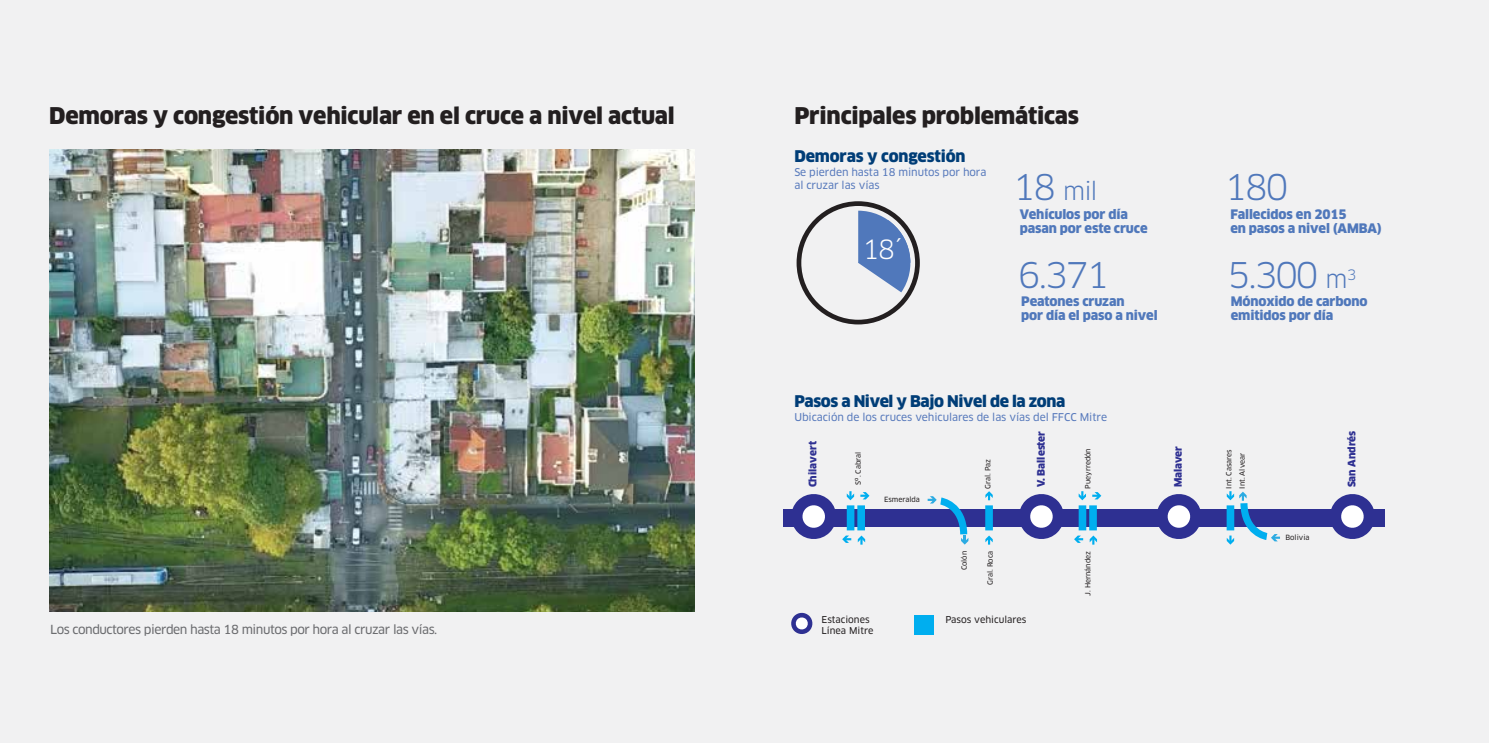
<style>
.page{position:relative;width:1489px;height:746px;background:#fff}
.page>*{position:absolute;margin:0;border:0;box-sizing:border-box;transform-origin:0 0}
.t1{font:34.65px "Clan";letter-spacing:-.06em;color:#5078bb}
.t2{font:25.9px "Clan";color:#fff}
.t3{font:24.15px "Clan";color:#5078bb}
.t4{font:900 22.57px "Clan";letter-spacing:-.01em;color:#231f20}
.t5{font:900 15.75px "Clan";letter-spacing:-.025em;color:#003d77}
.t6{font:900 12.78px/13.8px "Clan";letter-spacing:-.01em;color:#5078bb}
.t7{font:12.25px "Clan News";letter-spacing:-.04em;color:#6b6c6f}
.t8{font:10.5px/12.6px "Clan News";letter-spacing:-.01em;color:#587abc}
.t9{font:900 10.15px "Clan";color:#2e3092}
.t10{font:9.28px/11.2px "Clan News";color:#231f20}
.t11{font:7px/13.1px "Clan News";color:#231f20}
.s1{font-size:34.65px}
.s2{font-size:24.15px}
</style>
<div class="page">
<div style="left:0;top:0;width:1488px;height:742px;background:#f1f1f2"></div>
<img style="left:49px;top:149px;width:645px;height:462px">
<svg style="left:796px;top:201px;width:123px;height:123px"></svg>
<svg style="left:791px;top:612px;width:22px;height:22px"></svg>
<div style="left:783px;top:509px;width:601px;height:18px;background:#2e3092"></div>
<svg style="left:1157px;top:494px;width:43px;height:45px"></svg>
<svg style="left:1331px;top:494px;width:43px;height:45px"></svg>
<svg style="left:927px;top:496px;width:42px;height:49px"></svg>
<svg style="left:985px;top:535px;width:7px;height:10px"></svg>
<svg style="left:985px;top:491px;width:7px;height:9px"></svg>
<div style="left:985px;top:505px;width:7px;height:25px;background:#00aeef"></div>
<svg style="left:1074px;top:535px;width:9px;height:8px"></svg>
<svg style="left:1078px;top:491px;width:7px;height:9px"></svg>
<svg style="left:1089px;top:535px;width:7px;height:10px"></svg>
<svg style="left:1092px;top:492px;width:9px;height:7px"></svg>
<div style="left:1078px;top:505px;width:8px;height:25px;background:#00aeef"></div>
<div style="left:1089px;top:505px;width:7px;height:25px;background:#00aeef"></div>
<svg style="left:1226px;top:491px;width:53px;height:54px"></svg>
<svg style="left:1020px;top:494px;width:43px;height:45px"></svg>
<svg style="left:792px;top:491px;width:77px;height:54px"></svg>
<div style="left:846px;top:505px;width:8px;height:25px;background:#00aeef"></div>
<div style="left:857px;top:505px;width:8px;height:25px;background:#00aeef"></div>
<div style="left:914px;top:615px;width:19px;height:19px;background:#00aeef"></div>
<h3 class="t4" style="left:49px;top:101px;width:627px">Demoras y congestión vehicular en el cruce a nivel actual</h3>
<h3 class="t4" style="left:794px;top:101px;width:286px">Principales problemáticas</h3>
<p class="t5" style="left:794px;top:147px;width:172px">Demoras y congestión</p>
<p class="t8" style="left:794px;top:166px;width:193px">Se pierden hasta 18 minutos por hora al cruzar las vías</p>
<h2 class="t2" style="left:862px;top:234px;width:41px">18´</h2>
<h3 class="t3" style="left:1012px;top:176px;width:86px"><span class="s1">18</span> mil</h3>
<p class="t6" style="left:1019px;top:208px;width:129px">Vehículos por día pasan por este cruce</p>
<h1 class="t1" style="left:1018px;top:253px;width:92px">6.371</h1>
<p class="t6" style="left:1021px;top:295px;width:138px">Peatones cruzan<br>por día el paso a nivel</p>
<p class="t5" style="left:794px;top:391px;width:272px">Pasos a Nivel y Bajo Nivel de la zona</p>
<p class="t8" style="left:794px;top:411px;width:314px">Ubicación de los cruces vehiculares de las vías del FFCC Mitre</p>
<h1 class="t1" style="left:1224px;top:166px;width:65px">180</h1>
<p class="t6" style="left:1230px;top:208px;width:153px">Fallecidos en 2015<br>en pasos a nivel (AMBA)</p>
<h1 class="t1" style="left:1227px;top:253px;width:130px">5.300 <span class="s2">m</span><sup>3</sup></h1>
<p class="t6" style="left:1230px;top:295px;width:138px">Mónoxido de carbono emitidos por día</p>
<p class="t7" style="left:50px;top:622px;width:388px">Los conductores pierden hasta 18 minutos por hora al cruzar las vías.</p>
<p class="t9" style="left:806px;top:487px;width:48px;rotate:-90deg">Chilavert</p>
<p class="t9" style="left:1034px;top:487px;width:58px;rotate:-90deg">V. Ballester</p>
<p class="t9" style="left:1171px;top:487px;width:43px;rotate:-90deg">Malaver</p>
<p class="t11" style="left:851px;top:485px;width:34px;rotate:-90deg">Sº. Cabral</p>
<p class="t11" style="left:1081px;top:489px;width:42px;rotate:-90deg">Pueyrredón</p>
<p class="t11" style="left:1222px;top:489px;width:41px;rotate:-90deg">Int. Casares<br>Int. Alvear</p>
<p class="t11" style="left:981px;top:489px;width:32px;rotate:-90deg">Gral. Paz</p>
<p class="t11" style="left:884px;top:493px;width:37px">Esmeralda</p>
<p class="t10" style="left:821px;top:614px;width:53px">Estaciones<br>Línea Mitre</p>
<p class="t11" style="left:957px;top:570px;width:21px;rotate:-90deg">Colón</p>
<p class="t11" style="left:983px;top:585px;width:36px;rotate:-90deg">Gral. Roca</p>
<p class="t10" style="left:945px;top:614px;width:82px">Pasos vehiculares</p>
<p class="t11" style="left:1081px;top:596px;width:47px;rotate:-90deg">J. Hernández</p>
<p class="t11" style="left:1285px;top:531px;width:26px">Bolivia</p>
<p class="t9" style="left:1345px;top:487px;width:58px;rotate:-90deg">San Andrés</p>
</div>
